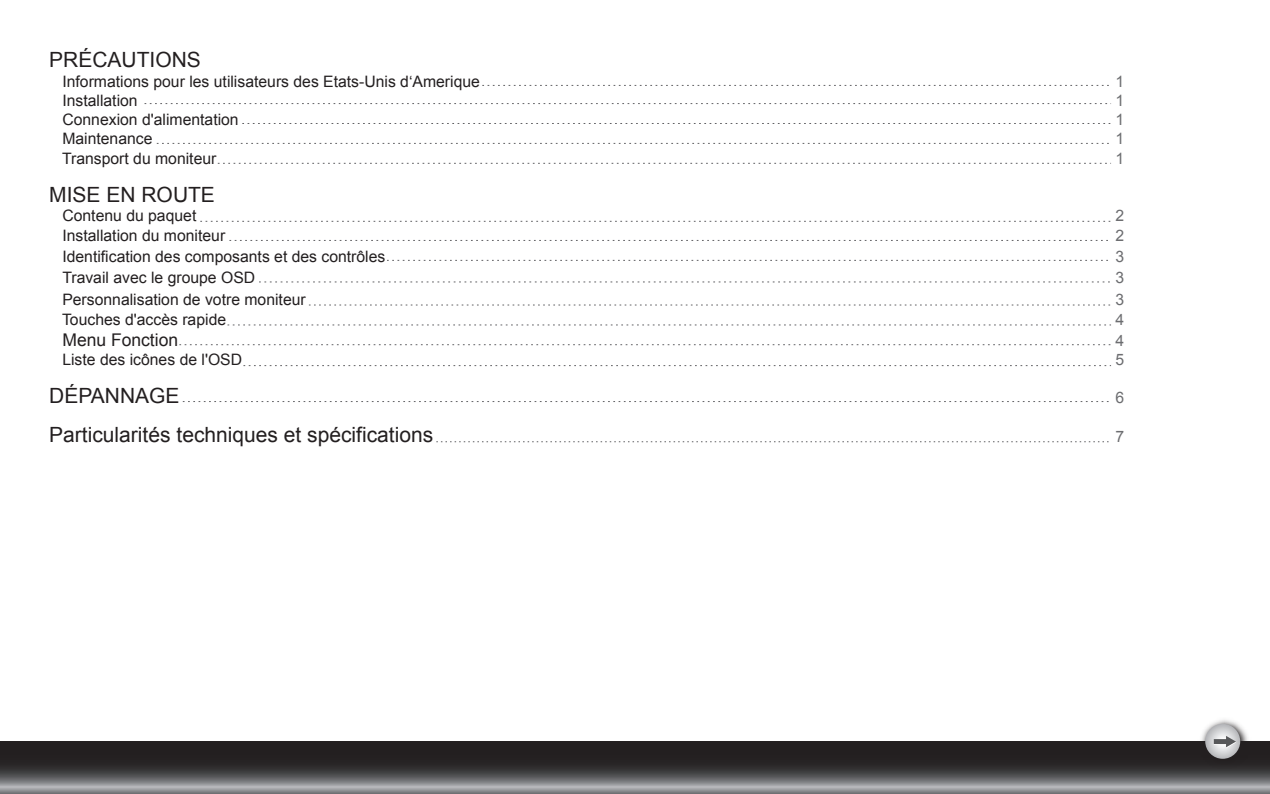
<style>
.page{position:relative;width:1270px;height:794px;background:#fff}
.page>*{position:absolute;margin:0;border:0;box-sizing:border-box;transform-origin:0 0}
.t1{font:21px "Arial";color:#231f20}
.t2{font:17.5px "Arial";color:#231f20}
.t3{font:15.75px "Arial";color:#231f20}
.t4{font:15.75px/22.8px "Arial";color:#6c6d70}
</style>
<div class="page">
<svg style="left:0;top:741px;width:1270px;height:53px;background:#4b494b"></svg>
<svg style="left:482px;top:85px;width:627px;height:1px"></svg>
<svg style="left:145px;top:103px;width:966px;height:1px"></svg>
<svg style="left:242px;top:123px;width:869px;height:1px"></svg>
<svg style="left:157px;top:143px;width:952px;height:1px"></svg>
<svg style="left:218px;top:163px;width:893px;height:1px"></svg>
<svg style="left:200px;top:221px;width:911px;height:1px"></svg>
<svg style="left:229px;top:240px;width:879px;height:1px"></svg>
<svg style="left:309px;top:304px;width:802px;height:1px"></svg>
<svg style="left:259px;top:281px;width:851px;height:1px"></svg>
<svg style="left:179px;top:344px;width:932px;height:1px"></svg>
<svg style="left:387px;top:260px;width:721px;height:1px"></svg>
<svg style="left:228px;top:324px;width:883px;height:1px"></svg>
<svg style="left:243px;top:365px;width:868px;height:1px"></svg>
<svg style="left:183px;top:401px;width:926px;height:1px"></svg>
<svg style="left:436px;top:441px;width:673px;height:1px"></svg>
<img style="left:1197px;top:719px;width:54px;height:52px">
<svg style="left:1205px;top:724px;width:35px;height:35px"></svg>
<svg style="left:1214px;top:736px;width:22px;height:12px"></svg>
<h1 class="t1" style="left:49px;top:46px;width:153px">PRÉCAUTIONS</h1>
<p class="t3" style="left:62px;top:71px;width:419px">Informations pour les utilisateurs des Etats-Unis d‘Amerique</p>
<p class="t4" style="left:1115px;top:70px;width:10px">1</p>
<p class="t3" style="left:62px;top:90px;width:77px">Installation</p>
<p class="t4" style="left:1115px;top:89px;width:10px">1</p>
<p class="t3" style="left:62px;top:109px;width:178px">Connexion d'alimentation</p>
<p class="t4" style="left:1115px;top:108px;width:10px">1</p>
<p class="t3" style="left:62px;top:128px;width:92px">Maintenance</p>
<p class="t4" style="left:1115px;top:128px;width:10px">1</p>
<p class="t3" style="left:62px;top:148px;width:156px">Transport du moniteur</p>
<p class="t4" style="left:1115px;top:147px;width:10px">1</p>
<h1 class="t1" style="left:49px;top:181px;width:167px">MISE EN ROUTE</h1>
<p class="t3" style="left:62px;top:205px;width:135px">Contenu du paquet</p>
<p class="t4" style="left:1115px;top:205px;width:10px">2</p>
<p class="t3" style="left:62px;top:225px;width:164px">Installation du moniteur</p>
<p class="t4" style="left:1115px;top:224px;width:10px">2</p>
<p class="t3" style="left:62px;top:246px;width:325px">Identification des composants et des contrôles</p>
<p class="t4" style="left:1115px;top:245px;width:10px">3</p>
<p class="t3" style="left:62px;top:289px;width:245px">Personnalisation de votre moniteur</p>
<p class="t3" style="left:62px;top:267px;width:194px">Travail avec le groupe OSD</p>
<p class="t4" style="left:1115px;top:266px;width:10px">3<br>3</p>
<p class="t3" style="left:62px;top:309px;width:166px">Touches d'accès rapide</p>
<p class="t4" style="left:1115px;top:308px;width:10px">4</p>
<p class="t3" style="left:62px;top:349px;width:181px">Liste des icônes de l'OSD</p>
<p class="t4" style="left:1115px;top:348px;width:10px">5</p>
<h1 class="t1" style="left:49px;top:382px;width:132px">DÉPANNAGE</h1>
<p class="t4" style="left:1115px;top:387px;width:10px">6</p>
<h1 class="t1" style="left:49px;top:421px;width:385px">Particularités techniques et spécifications</h1>
<p class="t2" style="left:62px;top:328px;width:117px">Menu Fonction</p>
<p class="t4" style="left:1115px;top:329px;width:10px">4</p>
<p class="t4" style="left:1115px;top:425px;width:10px">7</p>
</div>
